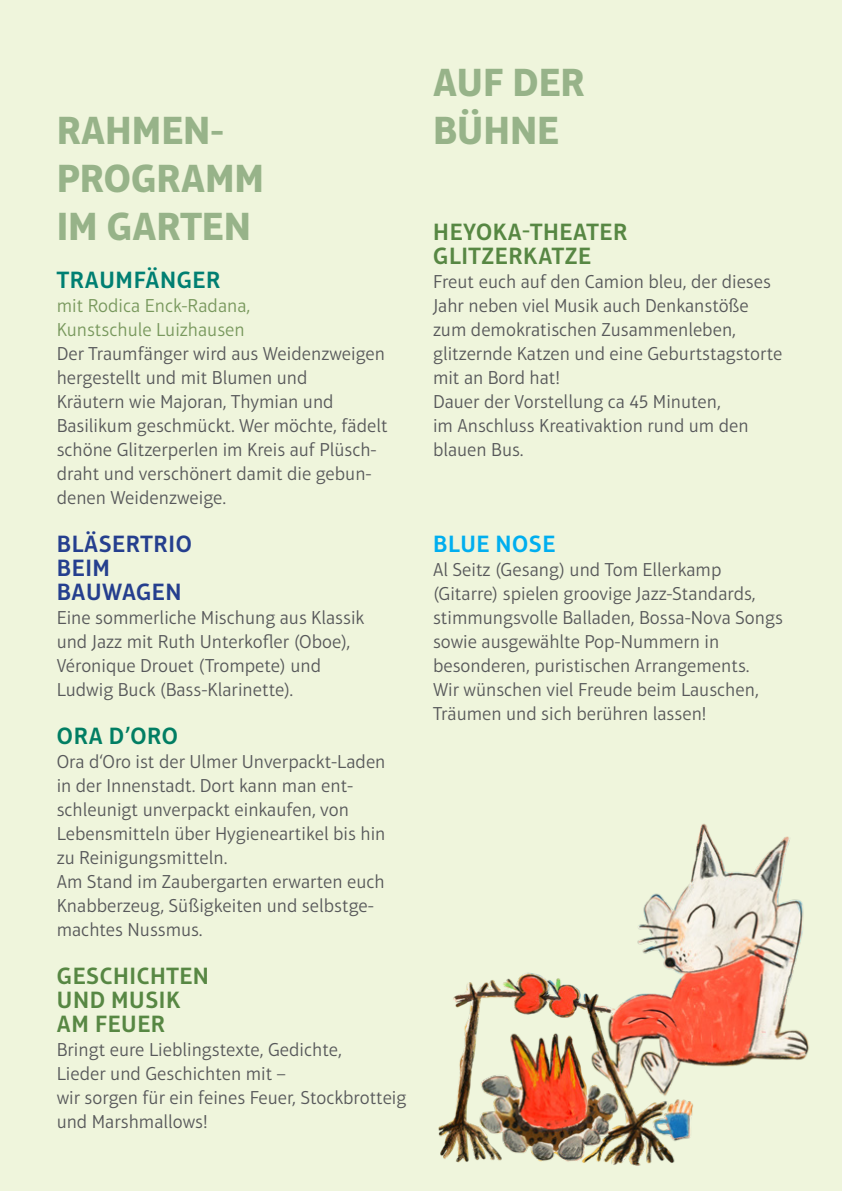
<style>
.page{position:relative;width:842px;height:1191px;background:#eff5dc}
.page>*{position:absolute;margin:0;border:0;box-sizing:border-box;transform-origin:0 0}
.t1{font:700 40px/48px "Aptifer Sans LT Pro";color:#97b389}
.t2{font:600 24px/24px "Aptifer Sans LT Pro";letter-spacing:.025em;color:#578743}
.t3{font:600 24px/24px "Aptifer Sans LT Pro";letter-spacing:.025em;color:#253f8e}
.t4{font:600 24px "Aptifer Sans LT Pro";letter-spacing:.025em;color:#007f72}
.t5{font:600 24px "Aptifer Sans LT Pro";letter-spacing:.025em;color:#017e63}
.t6{font:600 24px "Aptifer Sans LT Pro";letter-spacing:.025em;color:#00aeef}
.t7{font:300 19px/24px "Aptifer Sans LT Pro";color:#57585a}
.t8{font:300 19px/24px "Aptifer Sans LT Pro";color:#78985d}
</style>
<div class="page">
<img style="left:438px;top:824px;width:371px;height:341px">
<h1 class="t1" style="left:57px;top:106px;width:209px">RAHMEN-<br>PROGRAMM<br>IM GARTEN</h1>
<p class="t4" style="left:57px;top:266px;width:165px">TRAUMFÄNGER</p>
<p class="t8" style="left:57px;top:294px;width:195px">mit Rodica Enck-Radana,<br>Kunstschule Luizhausen</p>
<p class="t7" style="left:57px;top:342px;width:332px">Der Traumfänger wird aus Weidenzweigen hergestellt und mit Blumen und<br>Kräutern wie Majoran, Thymian und Basilikum geschmückt. Wer möchte, fädelt schöne Glitzerperlen im Kreis auf Plüsch&shy;draht und verschönert damit die gebun&shy;denen Weidenzweige.</p>
<p class="t3" style="left:57px;top:532px;width:136px">BLÄSERTRIO<br>BEIM<br>BAUWAGEN</p>
<p class="t7" style="left:57px;top:606px;width:309px">Eine sommerliche Mischung aus Klassik und Jazz mit Ruth Unterkofler (Oboe), Véronique Drouet (Trompete) und Ludwig Buck (Bass-Klarinette).</p>
<p class="t5" style="left:57px;top:722px;width:122px">ORA D’ORO</p>
<p class="t7" style="left:57px;top:750px;width:330px">Ora d‘Oro ist der Ulmer Unverpackt-Laden in der Innenstadt. Dort kann man ent&shy;schleunigt unverpackt einkaufen, von Lebensmitteln über Hygieneartikel bis hin zu Reinigungsmitteln.<br>Am Stand im Zaubergarten erwarten euch Knabberzeug, Süßigkeiten und selbstge&shy;machtes Nussmus.</p>
<p class="t2" style="left:57px;top:964px;width:154px">GESCHICHTEN<br>UND MUSIK<br>AM FEUER</p>
<p class="t7" style="left:57px;top:1038px;width:351px">Bringt eure Lieblingstexte, Gedichte,<br>Lieder und Geschichten mit –<br>wir sorgen für ein feines Feuer, Stockbrotteig und Marshmallows!</p>
<h1 class="t1" style="left:433px;top:58px;width:153px">AUF DER<br>BÜHNE</h1>
<p class="t2" style="left:433px;top:220px;width:196px">HEYOKA-THEATER<br>GLITZERKATZE</p>
<p class="t7" style="left:433px;top:270px;width:351px">Freut euch auf den Camion bleu, der dieses Jahr neben viel Musik auch Denkanstöße zum demokratischen Zusammenleben, glitzernde Katzen und eine Geburtstagstorte mit an Bord hat!<br>Dauer der Vorstellung ca 45 Minuten,<br>im Anschluss Kreativaktion rund um den blauen Bus.</p>
<p class="t6" style="left:433px;top:530px;width:124px">BLUE NOSE</p>
<p class="t7" style="left:433px;top:558px;width:351px">Al Seitz (Gesang) und Tom Ellerkamp (Gitarre) spielen groovige Jazz-Standards, stimmungsvolle Balladen, Bossa-Nova Songs sowie ausgewählte Pop-Nummern in besonderen, puristischen Arrangements.<br>Wir wünschen viel Freude beim Lauschen, Träumen und sich berühren lassen!</p>
</div>
